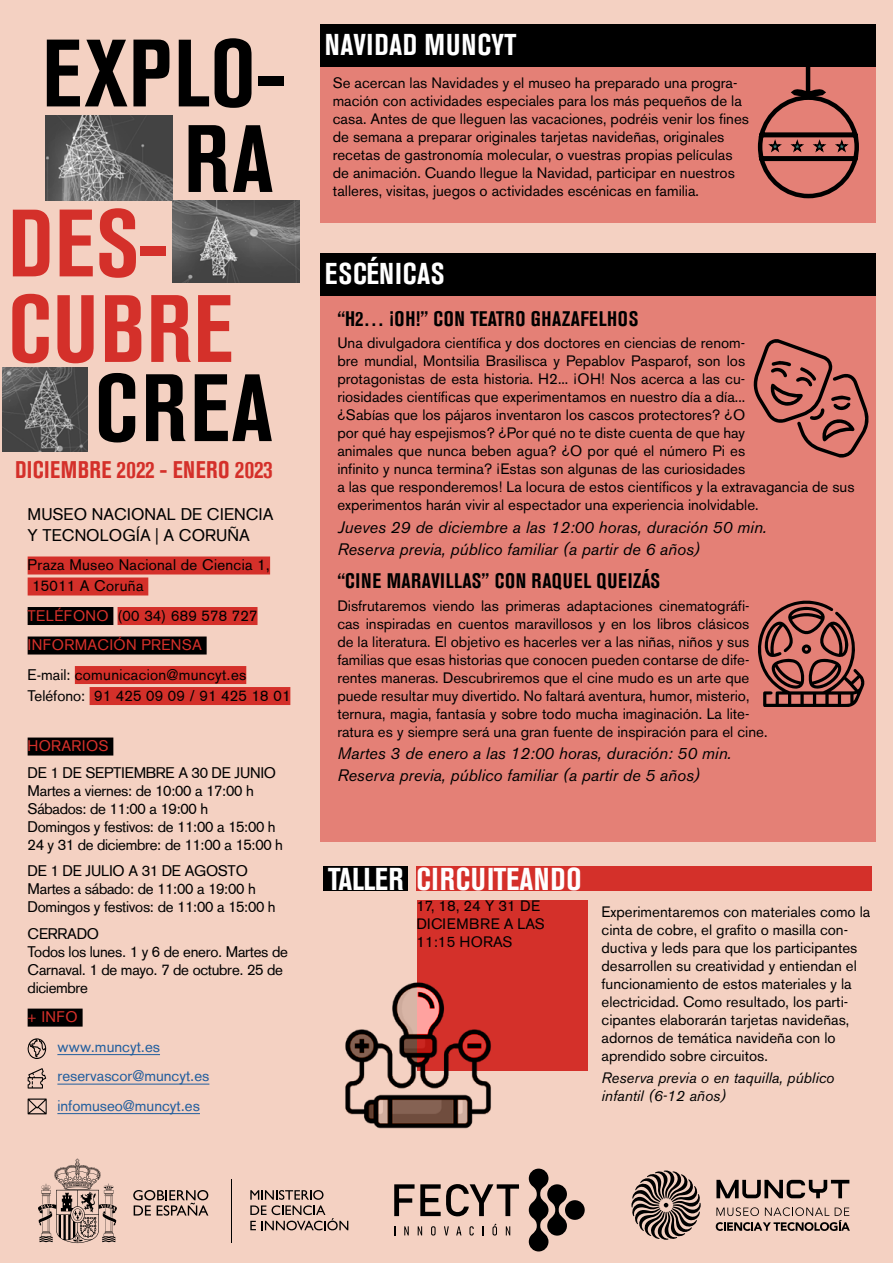
<style>
.page{position:relative;width:893px;height:1263px;background:#f4d1c2}
.page>*{position:absolute;margin:0;border:0;box-sizing:border-box;transform-origin:0 0}
.t1{font:700 condensed 94.5px/85.5px "Akzidenz Grotesk BE";letter-spacing:.02em;color:#000;text-align:right}
.t2{font:700 condensed 94.5px/85.5px "Akzidenz Grotesk BE";letter-spacing:.015em;color:#d4302a}
.t3{font:700 condensed 31.5px "Akzidenz Grotesk BE";letter-spacing:.015em;color:#fff}
.t4{font:700 condensed 30px "Akzidenz Grotesk BE";letter-spacing:.015em;color:#fff}
.t5{font:700 condensed 24px "Akzidenz Grotesk BE";letter-spacing:.015em;color:#d4302a}
.t6{font:700 condensed 21px "Akzidenz Grotesk BE";letter-spacing:.025em;color:#000}
.t7{font:italic 16.5px/22.2px "Akzidenz Grotesk BE";color:#000}
.t8{font:16.5px/21px "Akzidenz Grotesk";color:#000}
.t9{font:15px/18px "Akzidenz Grotesk BE";color:#000}
.t10{font:15px/18px "Akzidenz Grotesk";letter-spacing:-.02em;color:#000}
.t11{font:15px/21px "Akzidenz Grotesk";letter-spacing:.02em;color:#000}
.t12{font:15px/29.5px "Akzidenz Grotesk";letter-spacing:.02em;color:#d4302a}
.t13{font:15px/29.5px "Akzidenz Grotesk";color:#215e9e}
.t14{font:italic 15px/18px "Akzidenz Grotesk BE";color:#000}
.t15{font:15px/18px "Akzidenz Grotesk BE";letter-spacing:.02em;color:#000}
.s1{color:#000}
</style>
<div class="page">
<img style="left:46px;top:116px;width:127px;height:84px">
<img style="left:173px;top:200px;width:126px;height:83px">
<img style="left:2px;top:367px;width:85px;height:84px">
<div style="left:28px;top:556px;width:242px;height:18px;background:#d4302a"></div>
<div style="left:28px;top:577px;width:120px;height:18px;background:#d4302a"></div>
<div style="left:28px;top:607px;width:85px;height:18px;background:#000"></div>
<div style="left:118px;top:607px;width:140px;height:18px;background:#d4302a"></div>
<div style="left:28px;top:636px;width:179px;height:18px;background:#000"></div>
<div style="left:75px;top:666px;width:171px;height:18px;background:#d4302a"></div>
<div style="left:90px;top:687px;width:200px;height:18px;background:#d4302a"></div>
<div style="left:28px;top:737px;width:85px;height:18px;background:#000"></div>
<div style="left:28px;top:1008px;width:55px;height:18px;background:#000"></div>
<hr style="left:57px;top:1054px;width:103px;height:1px;background:#215e9e">
<hr style="left:57px;top:1084px;width:152px;height:1px;background:#215e9e">
<hr style="left:57px;top:1113px;width:143px;height:1px;background:#215e9e">
<svg style="left:27px;top:1038px;width:19px;height:21px"></svg>
<svg style="left:28px;top:1068px;width:18px;height:20px"></svg>
<svg style="left:28px;top:1098px;width:19px;height:16px"></svg>
<div style="left:321px;top:291px;width:555px;height:551px;background:#e48076"></div>
<div style="left:321px;top:253px;width:555px;height:43px;background:#000"></div>
<div style="left:321px;top:33px;width:555px;height:190px;background:#e48076"></div>
<div style="left:416px;top:866px;width:455px;height:25px;background:#d4302a"></div>
<div style="left:417px;top:900px;width:170px;height:170px;background:#d4302a"></div>
<div style="left:324px;top:866px;width:84px;height:25px;background:#000"></div>
<svg style="left:753px;top:339px;width:116px;height:119px"></svg>
<svg style="left:758px;top:601px;width:106px;height:106px"></svg>
<div style="left:321px;top:24px;width:555px;height:43px;background:#000"></div>
<svg style="left:757px;top:67px;width:102px;height:132px"></svg>
<img style="left:345px;top:982px;width:148px;height:147px">
<svg style="left:631px;top:1170px;width:70px;height:70px"></svg>
<svg style="left:716px;top:1207px;width:134px;height:24px"></svg>
<svg style="left:716px;top:1180px;width:133px;height:18px"></svg>
<svg style="left:38px;top:1159px;width:79px;height:84px"></svg>
<hr style="left:231px;top:1179px;width:1px;height:64px;background:#000">
<svg style="left:250px;top:1190px;width:98px;height:40px"></svg>
<svg style="left:133px;top:1190px;width:75px;height:26px"></svg>
<svg style="left:404px;top:1226px;width:5px;height:9px"></svg>
<svg style="left:418px;top:1226px;width:4px;height:9px"></svg>
<svg style="left:431px;top:1226px;width:5px;height:9px"></svg>
<svg style="left:444px;top:1226px;width:5px;height:9px"></svg>
<svg style="left:456px;top:1226px;width:5px;height:9px"></svg>
<svg style="left:469px;top:1226px;width:5px;height:9px"></svg>
<svg style="left:492px;top:1223px;width:5px;height:12px"></svg>
<svg style="left:506px;top:1226px;width:4px;height:9px"></svg>
<svg style="left:529px;top:1168px;width:38px;height:83px"></svg>
<div style="left:565px;top:1200px;width:20px;height:20px;background:#000;border-radius:50%"></div>
<svg style="left:394px;top:1184px;width:125px;height:32px"></svg>
<h1 class="t1" style="left:42px;top:32px;width:247px">EXPLO-<br>RA</h1>
<h1 class="t2" style="left:8px;top:202px;width:226px">DES-<br>CUBRE</h1>
<h1 class="t1" style="left:95px;top:367px;width:180px">CREA</h1>
<h3 class="t5" style="left:15px;top:456px;width:259px">DICIEMBRE 2022 - ENERO 2023</h3>
<p class="t8" style="left:28px;top:503px;width:247px">MUSEO NACIONAL DE CIENCIA<br>Y TECNOLOGÍA | A CORUÑA</p>
<p class="t11" style="left:28px;top:554px;width:244px">Praza Museo Nacional de Ciencia 1,<br>15011 A Coruña</p>
<p class="t12" style="left:28px;top:600px;width:231px">TELÉFONO <span class="s1">(00 34) 689 578 727<br></span>INFORMACIÓN PRENSA</p>
<p class="t11" style="left:28px;top:664px;width:264px">E-mail: comunicacion@muncyt.es<br>Teléfono: 91 425 09 09 / 91 425 18 01</p>
<p class="t12" style="left:28px;top:731px;width:82px">HORARIOS</p>
<p class="t10" style="left:28px;top:763px;width:257px">DE 1 DE SEPTIEMBRE A 30 DE JUNIO<br>Martes a viernes: de 10:00 a 17:00 h<br>Sábados: de 11:00 a 19:00 h<br>Domingos y festivos: de 11:00 a 15:00 h<br>24 y 31 de diciembre: de 11:00 a 15:00 h</p>
<p class="t10" style="left:28px;top:862px;width:250px">DE 1 DE JULIO A 31 DE AGOSTO<br>Martes a sábado: de 11:00 a 19:00 h<br>Domingos y festivos: de 11:00 a 15:00 h</p>
<p class="t10" style="left:28px;top:924px;width:262px">CERRADO<br>Todos los lunes. 1 y 6 de enero. Martes de<br>Carnaval. 1 de mayo. 7 de octubre. 25 de diciembre</p>
<p class="t12" style="left:28px;top:1002px;width:52px">+ INFO</p>
<p class="t13" style="left:57px;top:1031px;width:153px">www.muncyt.es reservascor@muncyt.es infomuseo@muncyt.es</p>
<h3 class="t4" style="left:325px;top:28px;width:193px">NAVIDAD MUNCYT</h3>
<p class="t9" style="left:333px;top:74px;width:418px">Se acercan las Navidades y el museo ha preparado una progra&shy;mación con actividades especiales para los más pequeños de la casa. Antes de que lleguen las vacaciones, podréis venir los fines de semana a preparar originales tarjetas navideñas, originales recetas de gastronomía molecular, o vuestras propias películas de animación. Cuando llegue la Navidad, participar en nuestros talleres, visitas, juegos o actividades escénicas en familia.</p>
<h3 class="t4" style="left:325px;top:256px;width:121px">ESCÉNICAS</h3>
<h3 class="t6" style="left:337px;top:307px;width:302px">“H2… ¡OH!” CON TEATRO GHAZAFELHOS</h3>
<p class="t9" style="left:337px;top:334px;width:519px">Una divulgadora científica y dos doctores en ciencias de renom-<br>bre mundial, Montsilia Brasilisca y Pepablov Pasparof, son los<br>protagonistas de esta historia. H2... ¡OH! Nos acerca a las cu-<br>riosidades científicas que experimentamos en nuestro día a día...<br>¿Sabías que los pájaros inventaron los cascos protectores? ¿O<br>por qué hay espejismos? ¿Por qué no te diste cuenta de que hay<br>animales que nunca beben agua? ¿O por qué el número Pi es<br>infinito y nunca termina? ¡Estas son algunas de las curiosidades<br>a las que responderemos! La locura de estos científicos y la extravagancia de sus experimentos harán vivir al espectador una experiencia inolvidable.</p>
<p class="t7" style="left:337px;top:516px;width:431px">Jueves 29 de diciembre a las 12:00 horas, duración 50 min.<br>Reserva previa, público familiar (a partir de 6 años)</p>
<h3 class="t6" style="left:337px;top:569px;width:324px">“CINE MARAVILLAS” CON RAQUEL QUEIZÁS</h3>
<p class="t9" style="left:337px;top:596px;width:432px">Disfrutaremos viendo las primeras adaptaciones cinematográfi&shy;cas inspiradas en cuentos maravillosos y en los libros clásicos de la literatura. El objetivo es hacerles ver a las niñas, niños y sus familias que esas historias que conocen pueden contarse de dife&shy;rentes maneras. Descubriremos que el cine mudo es un arte que puede resultar muy divertido. No faltará aventura, humor, misterio, ternura, magia, fantasía y sobre todo mucha imaginación. La lite&shy;ratura es y siempre será una gran fuente de inspiración para el cine.</p>
<p class="t7" style="left:337px;top:742px;width:396px">Martes 3 de enero a las 12:00 horas, duración: 50 min.<br>Reserva previa, público familiar (a partir de 5 años)</p>
<h2 class="t3" style="left:328px;top:861px;width:255px">TALLER CIRCUITEANDO</h2>
<p class="t15" style="left:416px;top:897px;width:130px">17, 18, 24 Y 31 DE<br>DICIEMBRE A LAS<br>11:15 HORAS</p>
<p class="t9" style="left:602px;top:902px;width:270px">Experimentaremos con materiales como la cinta de cobre, el grafito o masilla con&shy;ductiva y leds para que los participantes desarrollen su creatividad y entiendan el funcionamiento de estos materiales y la electricidad. Como resultado, los parti&shy;cipantes elaborarán tarjetas navideñas, adornos de temática navideña con lo aprendido sobre circuitos.</p>
<p class="t14" style="left:602px;top:1069px;width:234px">Reserva previa o en taquilla, público infantil (6-12 años)</p>
</div>
